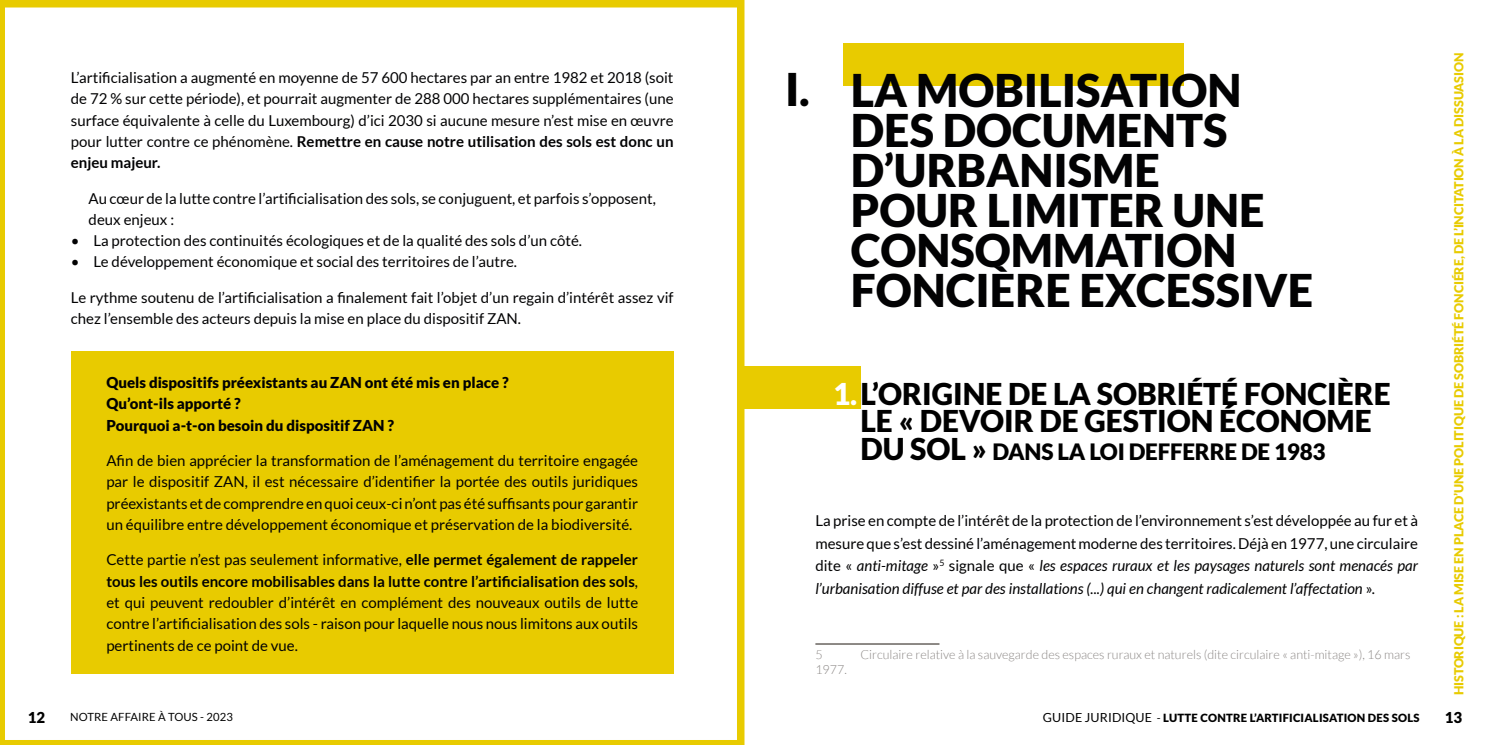
<style>
.page{position:relative;width:1489px;height:745px;background:#fff}
.page>*{position:absolute;margin:0;border:0;box-sizing:border-box;transform-origin:0 0}
.t1{font:900 45px/40px "Lato";color:#020203}
.t2{font:900 45px "Lato";color:#000}
.t3{font:900 30px/27.5px "Lato";color:#000;text-align:center}
.t4{font:900 22.5px "Lato";letter-spacing:-.01em;color:#000}
.t5{font:15px/21.2px "Lato";color:#020203;text-align:justify}
.t6{font:900 15px/21.2px "Lato";color:#020203}
.t7{font:900 15px "Lato";color:#000}
.t8{font:300 12.5px "Lato";color:#8a8684}
.t9{font:900 12.5px "Lato";letter-spacing:-.01em;color:#e8cb00}
.t10{font:900 11.25px "Lato";letter-spacing:.02em;color:#000}
.t11{font:11.25px "Lato";letter-spacing:.01em;color:#000}
.s1{font-weight:700}
.s2{color:#fff}
.s3{font-size:30px}
.s4{font-style:italic}
.s5{font-weight:400;font-size:12.5px}
.s6{font-weight:400}
</style>
<div class="page">
<svg style="left:0;top:0;width:744px;height:744px"></svg>
<div style="left:843px;top:43px;width:340px;height:43px;background:#e8cb00"></div>
<div style="left:744px;top:366px;width:117px;height:42px;background:#e8cb00"></div>
<hr style="left:815px;top:643px;width:124px;height:1px;background:#1d160f">
<p class="t5" style="left:71px;top:67px;width:604px">L’artificialisation a augmenté en moyenne de 57 600 hectares par an entre 1982 et 2018 (soit de 72 % sur cette période), et pourrait augmenter de 288 000 hectares supplémentaires (une surface équivalente à celle du Luxembourg) d’ici 2030 si aucune mesure n’est mise en œuvre pour lutter contre ce phénomène. <span class="s1">Remettre en cause notre utilisation des sols est donc un enjeu majeur.</span></p>
<p class="t5" style="left:89px;top:187px;width:568px">Au cœur de la lutte contre l’artificialisation des sols, se conjuguent, et parfois s’opposent, deux enjeux :</p>
<p class="t5" style="left:71px;top:230px;width:512px">• La protection des continuités écologiques et de la qualité des sols d’un côté.</p>
<p class="t5" style="left:71px;top:251px;width:448px">• Le développement économique et social des territoires de l’autre.</p>
<p class="t5" style="left:71px;top:286px;width:604px">Le rythme soutenu de l’artificialisation a finalement fait l’objet d’un regain d’intérêt assez vif chez l’ensemble des acteurs depuis la mise en place du dispositif ZAN.</p>
<p class="t6" style="left:106px;top:371px;width:404px">Quels dispositifs préexistants au ZAN ont été mis en place ?<br>Qu’ont-ils apporté ?<br>Pourquoi a-t-on besoin du dispositif ZAN ?</p>
<p class="t5" style="left:106px;top:449px;width:533px">Afin de bien apprécier la transformation de l’aménagement du territoire engagée par le dispositif ZAN, il est nécessaire d’identifier la portée des outils juridiques préexistants et de comprendre en quoi ceux-ci n’ont pas été suffisants pour garantir un équilibre entre développement économique et préservation de la biodiversité.</p>
<p class="t5" style="left:106px;top:549px;width:533px">Cette partie n’est pas seulement informative, <span class="s1">elle permet également de rappeler tous les outils encore mobilisables dans la lutte contre l’artificialisation des sols</span>, et qui peuvent redoubler d’intérêt en complément des nouveaux outils de lutte contre l’artificialisation des sols - raison pour laquelle nous nous limitons aux outils pertinents de ce point de vue.</p>
<h1 class="t2" style="left:785px;top:63px;width:26px">I.</h1>
<h1 class="t1" style="left:850px;top:69px;width:464px">LA MOBILISATION<br>DES DOCUMENTS<br>D’URBANISME<br>POUR LIMITER UNE<br>CONSOMMATION<br>FONCIÈRE EXCESSIVE</h1>
<h2 class="t3" style="left:833px;top:379px;width:559px"><span class="s2">1.</span>L’ORIGINE DE LA SOBRIÉTÉ FONCIÈRE<br>LE « DEVOIR DE GESTION ÉCONOME</h2>
<h3 class="t4" style="left:860px;top:438px;width:467px"><span class="s3">DU SOL »</span> DANS LA LOI DEFFERRE DE 1983</h3>
<p class="t5" style="left:815px;top:509px;width:604px;line-height:22.5px">La prise en compte de l’intérêt de la protection de l’environnement s’est développée au fur et à mesure que s’est dessiné l’aménagement moderne des territoires. Déjà en 1977, une circulaire dite « <span class="s4">anti-mitage</span> »<sup>5</sup> signale que « <span class="s4">les espaces ruraux et les paysages naturels sont menacés par l’urbanisation diffuse et par des installations (...) qui en changent radicalement l’affectation</span> ».</p>
<p class="t8" style="left:815px;top:647px;width:9px">5</p>
<p class="t8" style="left:860px;top:647px;width:551px">Circulaire relative à la sauvegarde des espaces ruraux et naturels (dite circulaire « anti-mitage »), 16 mars</p>
<p class="t8" style="left:815px;top:662px;width:33px">1977.</p>
<p class="t9" style="left:1451px;top:694px;width:643px;rotate:-90deg">HISTORIQUE : LA MISE EN PLACE D’UNE POLITIQUE DE SOBRIÉTÉ FONCIÉRE, DE L’INCITATION À LA DISSUASION</p>
<p class="t7" style="left:28px;top:707px;width:19px">12</p>
<p class="t11" style="left:70px;top:710px;width:164px">NOTRE AFFAIRE À TOUS - 2023</p>
<p class="t10" style="left:1042px;top:711px;width:378px"><span class="s5">GUIDE JURIDIQUE</span> <span class="s6">-</span> LUTTE CONTRE L’ARTIFICIALISATION DES SOLS</p>
<p class="t7" style="left:1444px;top:707px;width:19px">13</p>
</div>
